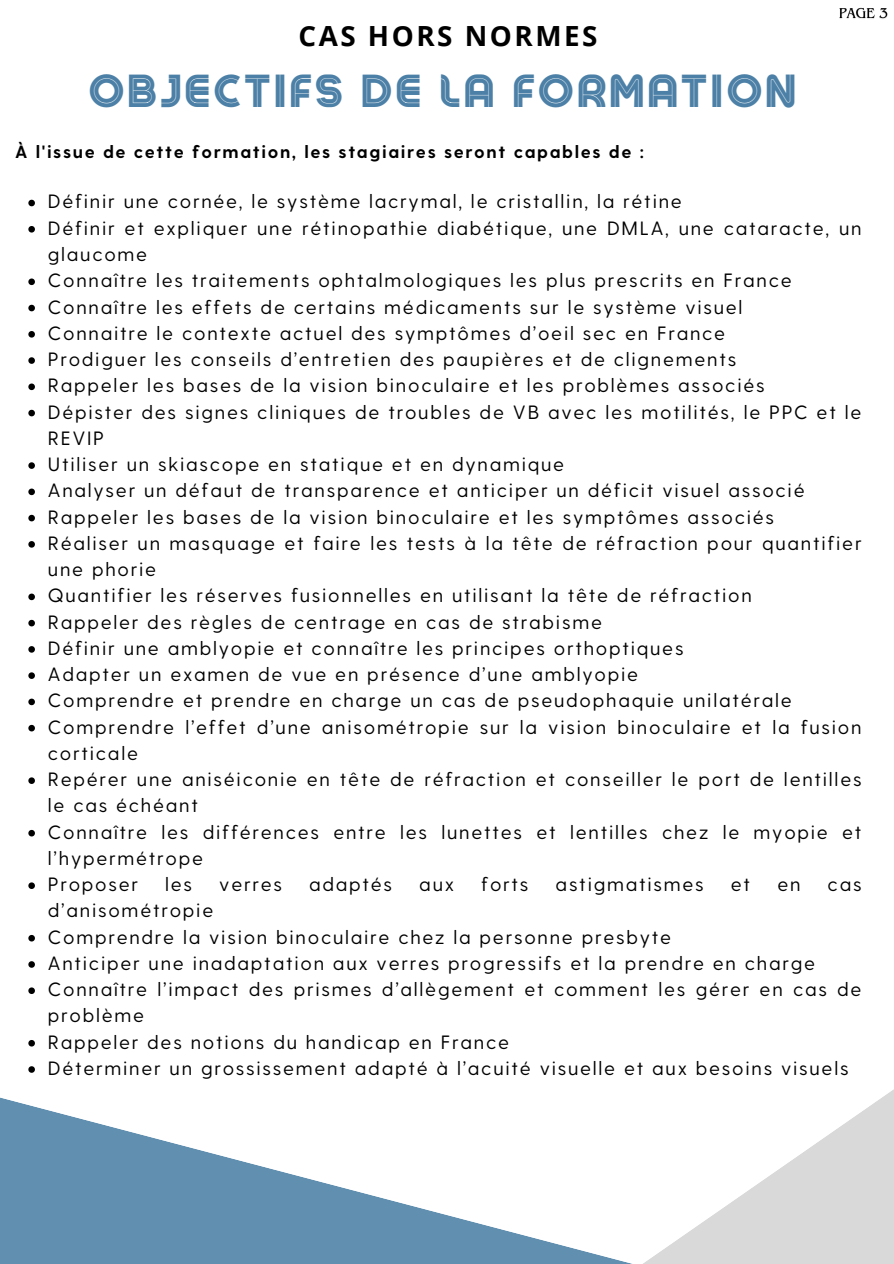
<style>
.page{position:relative;width:894px;height:1264px;background:#fff}
.page>*{position:absolute;margin:0;border:0;box-sizing:border-box;transform-origin:0 0}
.t1{font:45.15px "Colo Pro";letter-spacing:.09em;color:#4c80a6}
.t2{font:700 27.75px "Open Sans";letter-spacing:.09em;color:#000}
.t3{font:19.2px/26.2px "Greycliff CF";letter-spacing:.09em;color:#000}
.t4{font:700 17.7px "Greycliff CF";letter-spacing:.09em;color:#000}
</style>
<div class="page">
<img style="left:839px;top:7px;width:49px;height:12px">
<svg style="left:832px;top:1090px;width:61px;height:173px;background:#ddd"></svg>
<svg style="left:0;top:1097px;width:832px;height:166px"></svg>
<svg style="left:28px;top:200px;width:7px;height:6px"></svg>
<svg style="left:28px;top:226px;width:7px;height:6px"></svg>
<svg style="left:28px;top:278px;width:7px;height:7px"></svg>
<svg style="left:28px;top:305px;width:7px;height:6px"></svg>
<svg style="left:28px;top:331px;width:7px;height:6px"></svg>
<svg style="left:28px;top:357px;width:7px;height:7px"></svg>
<svg style="left:28px;top:383px;width:7px;height:7px"></svg>
<svg style="left:28px;top:410px;width:7px;height:6px"></svg>
<svg style="left:28px;top:462px;width:7px;height:7px"></svg>
<svg style="left:28px;top:488px;width:7px;height:7px"></svg>
<svg style="left:28px;top:515px;width:7px;height:6px"></svg>
<svg style="left:28px;top:541px;width:7px;height:6px"></svg>
<svg style="left:28px;top:593px;width:7px;height:7px"></svg>
<svg style="left:28px;top:620px;width:7px;height:6px"></svg>
<svg style="left:28px;top:646px;width:7px;height:6px"></svg>
<svg style="left:28px;top:672px;width:7px;height:7px"></svg>
<svg style="left:28px;top:698px;width:7px;height:7px"></svg>
<svg style="left:28px;top:725px;width:7px;height:6px"></svg>
<svg style="left:28px;top:777px;width:7px;height:7px"></svg>
<svg style="left:28px;top:830px;width:7px;height:6px"></svg>
<svg style="left:28px;top:882px;width:7px;height:7px"></svg>
<svg style="left:28px;top:935px;width:7px;height:6px"></svg>
<svg style="left:28px;top:961px;width:7px;height:6px"></svg>
<svg style="left:28px;top:987px;width:7px;height:7px"></svg>
<svg style="left:28px;top:1040px;width:7px;height:6px"></svg>
<svg style="left:28px;top:1066px;width:7px;height:6px"></svg>
<h2 class="t2" style="left:298px;top:16px;width:300px">CAS HORS NORMES</h2>
<h1 class="t1" style="left:89px;top:66px;width:707px">OBJECTIFS DE LA FORMATION</h1>
<h3 class="t4" style="left:15px;top:140px;width:630px">À l'issue de cette formation, les stagiaires seront capables de :</h3>
<p class="t3" style="left:48px;top:187px;width:635px">Définir une cornée, le système lacrymal, le cristallin, la rétine</p>
<p class="t3" style="left:48px;top:214px;width:814px">Définir et expliquer une rétinopathie diabétique, une DMLA, une cataracte, un glaucome</p>
<p class="t3" style="left:48px;top:266px;width:745px">Connaître les traitements ophtalmologiques les plus prescrits en France</p>
<p class="t3" style="left:48px;top:292px;width:696px">Connaître les effets de certains médicaments sur le système visuel</p>
<p class="t3" style="left:48px;top:319px;width:678px">Connaitre le contexte actuel des symptômes d’oeil sec en France</p>
<p class="t3" style="left:48px;top:345px;width:689px">Prodiguer les conseils d’entretien des paupières et de clignements</p>
<p class="t3" style="left:48px;top:371px;width:718px">Rappeler les bases de la vision binoculaire et les problèmes associés</p>
<p class="t3" style="left:48px;top:397px;width:814px">Dépister des signes cliniques de troubles de VB avec les motilités, le PPC et le<br>REVIP</p>
<p class="t3" style="left:48px;top:450px;width:517px">Utiliser un skiascope en statique et en dynamique</p>
<p class="t3" style="left:48px;top:476px;width:758px">Analyser un défaut de transparence et anticiper un déficit visuel associé</p>
<p class="t3" style="left:48px;top:502px;width:727px">Rappeler les bases de la vision binoculaire et les symptômes associés</p>
<p class="t3" style="left:48px;top:529px;width:814px">Réaliser un masquage et faire les tests à la tête de réfraction pour quantifier une phorie</p>
<p class="t3" style="left:48px;top:581px;width:705px">Quantifier les réserves fusionnelles en utilisant la tête de réfraction</p>
<p class="t3" style="left:48px;top:607px;width:555px">Rappeler des règles de centrage en cas de strabisme</p>
<p class="t3" style="left:48px;top:634px;width:637px">Définir une amblyopie et connaître les principes orthoptiques</p>
<p class="t3" style="left:48px;top:660px;width:591px">Adapter un examen de vue en présence d’une amblyopie</p>
<p class="t3" style="left:48px;top:686px;width:745px">Comprendre et prendre en charge un cas de pseudophaquie unilatérale</p>
<p class="t3" style="left:48px;top:712px;width:814px">Comprendre l’effet d’une anisométropie sur la vision binoculaire et la fusion corticale</p>
<p class="t3" style="left:48px;top:765px;width:814px">Repérer une aniséiconie en tête de réfraction et conseiller le port de lentilles le cas échéant</p>
<p class="t3" style="left:48px;top:817px;width:814px">Connaître les différences entre les lunettes et lentilles chez le myopie et l’hypermétrope</p>
<p class="t3" style="left:48px;top:870px;width:92px">Proposer</p>
<p class="t3" style="left:165px;top:870px;width:28px">les</p>
<p class="t3" style="left:219px;top:870px;width:64px">verres</p>
<p class="t3" style="left:309px;top:870px;width:84px">adaptés</p>
<p class="t3" style="left:419px;top:870px;width:36px">aux</p>
<p class="t3" style="left:481px;top:870px;width:49px">forts</p>
<p class="t3" style="left:555px;top:870px;width:150px">astigmatismes</p>
<p class="t3" style="left:730px;top:870px;width:21px">et</p>
<p class="t3" style="left:777px;top:870px;width:25px">en</p>
<p class="t3" style="left:827px;top:870px;width:35px">cas</p>
<p class="t3" style="left:48px;top:896px;width:167px">d’anisométropie</p>
<p class="t3" style="left:48px;top:922px;width:624px">Comprendre la vision binoculaire chez la personne presbyte</p>
<p class="t3" style="left:48px;top:948px;width:768px">Anticiper une inadaptation aux verres progressifs et la prendre en charge</p>
<p class="t3" style="left:48px;top:975px;width:814px">Connaître l’impact des prismes d’allègement et comment les gérer en cas de problème</p>
<p class="t3" style="left:48px;top:1027px;width:462px">Rappeler des notions du handicap en France</p>
<p class="t3" style="left:48px;top:1053px;width:801px">Déterminer un grossissement adapté à l’acuité visuelle et aux besoins visuels</p>
</div>
